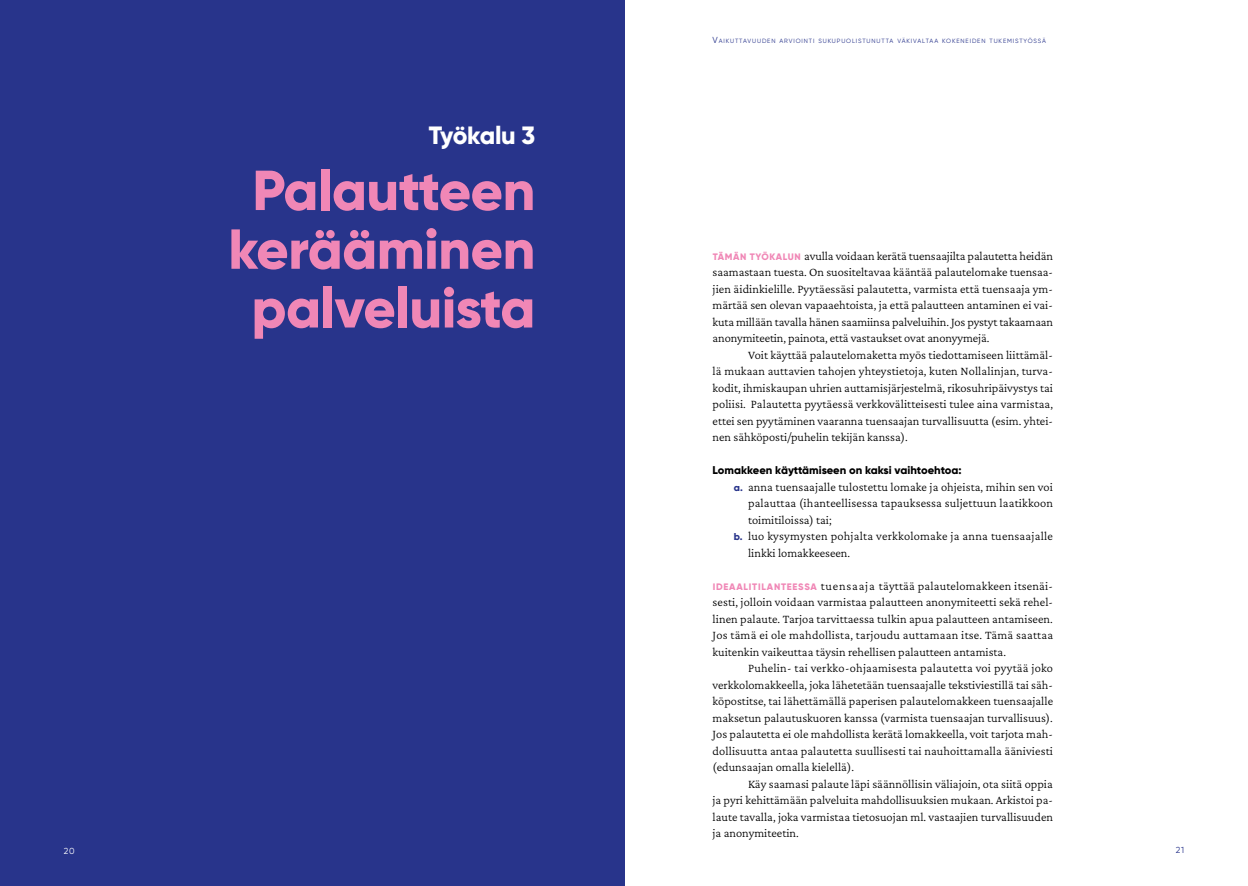
<style>
.page{position:relative;width:1248px;height:886px;background:#fff}
.page>*{position:absolute;margin:0;border:0;box-sizing:border-box;transform-origin:0 0}
.t1{font:800 56.25px/58.8px "Gilroy";letter-spacing:-.01em;color:#f087b6;text-align:center}
.t2{font:800 25px "Gilroy";letter-spacing:-.02em;color:#fff}
.t3{font:300 12.5px/16.5px "Crimson Pro";color:#000;text-align:justify}
.t4{font:300 12.5px "Crimson Pro";letter-spacing:.02em;color:#000}
.t5{font:800 11.25px "Gilroy";color:#000}
.t6{font:8.75px "Gilroy";color:#28348b}
.t7{font:8.75px "Gilroy";color:#fff}
.t8{font:6.12px "Gilroy";letter-spacing:.145em;color:#28348b}
.s1{font-size:8.75px}
.s2{font-family:"Gilroy";font-weight:800;font-size:9.38px;color:#f087b6}
.s3{font-family:"Gilroy";font-weight:800;font-size:10px;color:#28348b}
</style>
<div class="page">
<div style="left:0;top:0;width:624px;height:886px;background:#28348b"></div>
<h2 class="t2" style="left:429px;top:119px;width:108px">Työkalu 3</h2>
<h1 class="t1" style="left:228px;top:161px;width:308px">Palautteen kerääminen palveluista</h1>
<p class="t7" style="left:64px;top:845px;width:12px">20</p>
<p class="t8" style="left:712px;top:37px;width:335px"><span class="s1">V</span>AIKUTTAVUUDEN ARVIOINTI SUKUPUOLISTUNUTTA VÄKIVALTAA KOKENEIDEN TUKEMISTYÖSSÄ</p>
<p class="t3" style="left:712px;top:247px;width:342px"><span class="s2">TÄMÄN TYÖKALUN</span> avulla voidaan kerätä tuensaajilta palautetta heidän saamastaan tuesta. On suositeltavaa kääntää palautelomake tuensaa&shy;jien äidinkielille. Pyytäessäsi palautetta, varmista että tuensaaja ym&shy;märtää sen olevan vapaaehtoista, ja että palautteen antaminen ei vai&shy;kuta millään tavalla hänen saamiinsa palveluihin. Jos pystyt takaamaan anonymiteetin, painota, että vastaukset ovat anonyymejä.</p>
<p class="t3" style="left:712px;top:346px;width:342px;text-indent:35px">Voit käyttää palautelomaketta myös tiedottamiseen liittämäl&shy;lä mukaan auttavien tahojen yhteystietoja, kuten Nollalinjan, turva&shy;kodit, ihmiskaupan uhrien auttamisjärjestelmä, rikosuhripäivystys tai poliisi. Palautetta pyytäessä verkkovälitteisesti tulee aina varmistaa, ettei sen pyytäminen vaaranna tuensaajan turvallisuutta (esim. yhtei&shy;nen sähköposti/puhelin tekijän kanssa).</p>
<p class="t5" style="left:712px;top:463px;width:250px">Lomakkeen käyttämiseen on kaksi vaihtoehtoa:</p>
<p class="t3" style="left:733px;top:478px;width:320px"><span class="s3">a.</span> anna tuensaajalle tulostettu lomake ja ohjeista, mihin sen voi</p>
<p class="t3" style="left:748px;top:494px;width:306px">palauttaa (ihanteellisessa tapauksessa suljettuun laatikkoon</p>
<p class="t3" style="left:748px;top:511px;width:85px">toimitiloissa) tai;</p>
<p class="t4" style="left:733px;top:528px;width:320px"><span class="s3">b.</span> luo kysymysten pohjalta verkkolomake ja anna tuensaajalle</p>
<p class="t3" style="left:748px;top:544px;width:104px">linkki lomakkeeseen.</p>
<p class="t3" style="left:712px;top:577px;width:342px"><span class="s2">IDEAALITILANTEESSA</span> tuensaaja täyttää palautelomakkeen itsenäi&shy;sesti, jolloin voidaan varmistaa palautteen anonymiteetti sekä rehel&shy;linen palaute. Tarjoa tarvittaessa tulkin apua palautteen antamiseen.<br>Jos tämä ei ole mahdollista, tarjoudu auttamaan itse. Tämä saattaa kuitenkin vaikeuttaa täysin rehellisen palautteen antamista.</p>
<p class="t3" style="left:712px;top:659px;width:342px;text-indent:35px">Puhelin- tai verkko-ohjaamisesta palautetta voi pyytää joko verkkolomakkeella, joka lähetetään tuensaajalle tekstiviestillä tai säh&shy;köpostitse, tai lähettämällä paperisen palautelomakkeen tuensaajalle maksetun palautuskuoren kanssa (varmista tuensaajan turvallisuus).<br>Jos palautetta ei ole mahdollista kerätä lomakkeella, voit tarjota mah&shy;dollisuutta antaa palautetta suullisesti tai nauhoittamalla ääniviesti (edunsaajan omalla kielellä).</p>
<p class="t3" style="left:712px;top:775px;width:342px;text-indent:35px">Käy saamasi palaute läpi säännöllisin väliajoin, ota siitä oppia ja pyri kehittämään palveluita mahdollisuuksien mukaan. Arkistoi pa&shy;laute tavalla, joka varmistaa tietosuojan ml. vastaajien turvallisuuden ja anonymiteetin.</p>
<p class="t6" style="left:1175px;top:845px;width:10px">21</p>
</div>
